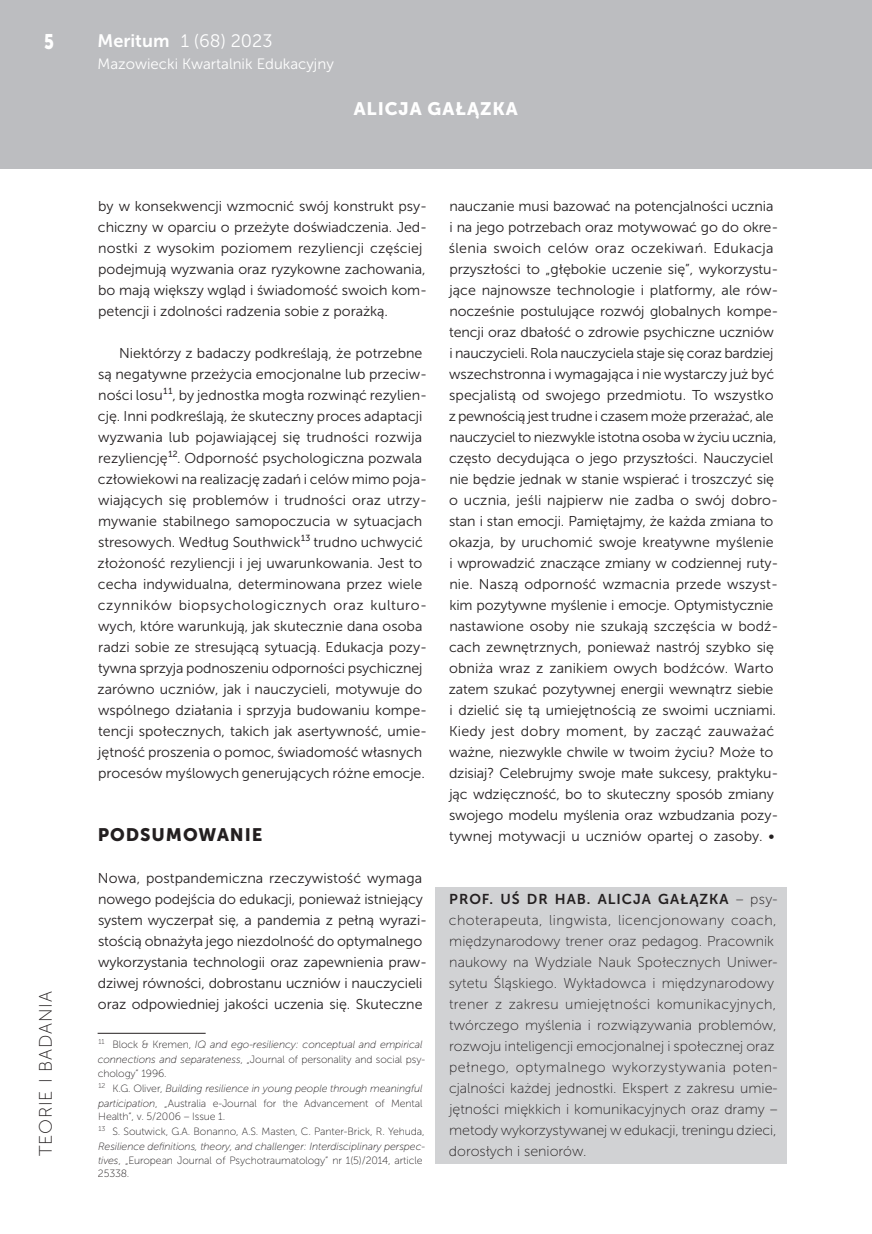
<style>
.page{position:relative;width:872px;height:1234px;background:#fff}
.page>*{position:absolute;margin:0;border:0;box-sizing:border-box;transform-origin:0 0}
.t1{font:21px "Museo Sans 900";color:#fff;scale:.8 1}
.t2{font:18px "Museo Sans 300";color:#fff}
.t3{font:18px "Museo Sans 100";letter-spacing:.05em;color:#231f20}
.t4{font:18px "Museo Sans 900";letter-spacing:.05em;color:#fff}
.t5{font:18px "Museo Sans 900";letter-spacing:.05em;color:#231f20}
.t6{font:15px "Museo Sans 300";color:#fff}
.t7{font:14.25px/21px "Museo Sans 300";letter-spacing:-.005em;color:#231f20}
.t8{font:14.25px/21px "Museo Sans 100";color:#231f20}
.t9{font:14.25px "Museo Sans 700";letter-spacing:.07em;color:#231f20}
.t10{font:10.5px/15px "Museo Sans 100";letter-spacing:-.01em;color:#231f20}
.t11{font:italic 10.5px/15px "Museo Sans 100";letter-spacing:-.01em;color:#231f20}
.s1{font-family:"Museo Sans 700"}
.s2{font-style:normal}
.s3{font-style:italic}
.s4{font-family:"Museo Sans 900";font-size:12px}
.s5{font-family:"Museo Sans 100"}
</style>
<div class="page">
<div style="left:0;top:0;width:872px;height:169px;background:#bcbdc0"></div>
<div style="left:436px;top:886px;width:351px;height:277px;background:#d1d2d4"></div>
<hr style="left:98px;top:1032px;width:108px;height:1px;background:#231f20">
<h1 class="t1" style="left:44px;top:29px;width:14px">5</h1>
<p class="t2" style="left:98px;top:31px;width:176px"><span class="s1">Meritum</span> 1 (68) 2023</p>
<p class="t6" style="left:98px;top:56px;width:238px">Mazowiecki Kwartalnik Edukacyjny</p>
<p class="t4" style="left:354px;top:99px;width:165px">ALICJA GAŁĄZKA</p>
<p class="t3" style="left:36px;top:1156px;width:167px;rotate:-90deg">TEORIE I BADANIA</p>
<p class="t7" style="left:98px;top:195px;width:331px">by w konsekwencji wzmocnić swój konstrukt psy&shy;chiczny w oparciu o przeżyte doświadczenia. Jed&shy;nostki z wysokim poziomem rezyliencji częściej podejmują wyzwania oraz ryzykowne zachowania, bo mają większy wgląd i świadomość swoich kom&shy;petencji i zdolności radzenia sobie z porażką.</p>
<p class="t7" style="left:98px;top:342px;width:331px;text-indent:22px">Niektórzy z badaczy podkreślają, że potrzebne są negatywne przeżycia emocjonalne lub przeciw&shy;ności losu11, by jednostka mogła rozwinąć rezylien&shy;cję. Inni podkreślają, że skuteczny proces adaptacji wyzwania lub pojawiającej się trudności rozwija rezyliencję12. Odporność psychologiczna pozwala człowiekowi na realizację zadań i celów mimo poja&shy;wiających się problemów i trudności oraz utrzy&shy;mywanie stabilnego samopoczucia w sytuacjach stresowych. Według Southwick13 trudno uchwycić złożoność rezyliencji i jej uwarunkowania. Jest to cecha indywidualna, determinowana przez wiele czynników biopsychologicznych oraz kulturo&shy;wych, które warunkują, jak skutecznie dana osoba radzi sobie ze stresującą sytuacją. Edukacja pozy&shy;tywna sprzyja podnoszeniu odporności psychicznej zarówno uczniów, jak i nauczycieli, motywuje do wspólnego działania i sprzyja budowaniu kompe&shy;tencji społecznych, takich jak asertywność, umie&shy;jętność proszenia o pomoc, świadomość własnych procesów myślowych generujących różne emocje.</p>
<p class="t5" style="left:98px;top:824px;width:166px">PODSUMOWANIE</p>
<p class="t7" style="left:98px;top:867px;width:331px">Nowa, postpandemiczna rzeczywistość wymaga nowego podejścia do edukacji, ponieważ istniejący system wyczerpał się, a pandemia z pełną wyrazi&shy;stością obnażyła jego niezdolność do optymalnego wykorzystania technologii oraz zapewnienia praw&shy;dziwej równości, dobrostanu uczniów i nauczycieli oraz odpowiedniej jakości uczenia się. Skuteczne</p>
<p class="t11" style="left:98px;top:1037px;width:329px"><sup>11</sup> <span class="s2">Block &amp; Kremen,</span> IQ and ego-resiliency: conceptual and empirical connections and separateness<span class="s2">, „Journal of personality and social psy-</span></p>
<p class="t10" style="left:98px;top:1065px;width:326px">chology” 1996.<br><sup>12</sup> K.G. Oliver, <span class="s3">Building resilience in young people through meaningful participation</span>, „Australia e-Journal for the Advancement of Mental</p>
<p class="t10" style="left:98px;top:1109px;width:328px">Health”, v. 5/2006 – Issue 1.<br><sup>13</sup> S. Soutwick, G.A. Bonanno, A.S. Masten, C. Panter-Brick, R. Yehuda,<br><span class="s3">Resilience definitions, theory, and challenger: Interdisciplinary perspec-</span></p>
<p class="t10" style="left:98px;top:1153px;width:326px;line-height:13.5px"><span class="s3">tives</span>, „European Journal of Psychotraumatology” nr 1(5)/2014, article<br>25338.</p>
<p class="t7" style="left:449px;top:195px;width:331px">nauczanie musi bazować na potencjalności ucznia i na jego potrzebach oraz motywować go do okre&shy;ślenia swoich celów oraz oczekiwań. Edukacja przyszłości to „głębokie uczenie się”, wykorzystu&shy;jące najnowsze technologie i platformy, ale rów&shy;nocześnie postulujące rozwój globalnych kompe&shy;tencji oraz dbałość o zdrowie psychiczne uczniów i nauczycieli. Rola nauczyciela staje się coraz bardziej wszechstronna i wymagająca i nie wystarczy już być specjalistą od swojego przedmiotu. To wszystko z pewnością jest trudne i czasem może przerażać, ale nauczyciel to niezwykle istotna osoba w życiu ucznia, często decydująca o jego przyszłości. Nauczyciel nie będzie jednak w stanie wspierać i troszczyć się o ucznia, jeśli najpierw nie zadba o swój dobro&shy;stan i stan emocji. Pamiętajmy, że każda zmiana to okazja, by uruchomić swoje kreatywne myślenie i wprowadzić znaczące zmiany w codziennej ruty&shy;nie. Naszą odporność wzmacnia przede wszyst&shy;kim pozytywne myślenie i emocje. Optymistycznie nastawione osoby nie szukają szczęścia w bodź&shy;cach zewnętrznych, ponieważ nastrój szybko się obniża wraz z zanikiem owych bodźców. Warto zatem szukać pozytywnej energii wewnątrz siebie i dzielić się tą umiejętnością ze swoimi uczniami.<br>Kiedy jest dobry moment, by zacząć zauważać ważne, niezwykle chwile w twoim życiu? Może to dzisiaj? Celebrujmy swoje małe sukcesy, praktyku&shy;jąc wdzięczność, bo to skuteczny sposób zmiany swojego modelu myślenia oraz wzbudzania pozy&shy;tywnej motywacji u uczniów opartej o zasoby. <span class="s4">•</span></p>
<p class="t9" style="left:449px;top:891px;width:330px">PROF. UŚ DR HAB. ALICJA GAŁĄZKA <span class="s5">– psy-</span></p>
<p class="t8" style="left:449px;top:909px;width:330px">choterapeuta, lingwista, licencjonowany coach, międzynarodowy trener oraz pedagog. Pracownik naukowy na Wydziale Nauk Społecznych Uniwer&shy;sytetu Śląskiego. Wykładowca i międzynarodowy trener z zakresu umiejętności komunikacyjnych, twórczego myślenia i rozwiązywania problemów, rozwoju inteligencji emocjonalnej i społecznej oraz pełnego, optymalnego wykorzystywania poten&shy;cjalności każdej jednostki. Ekspert z zakresu umie&shy;jętności miękkich i komunikacyjnych oraz dramy – metody wykorzystywanej w edukacji, treningu dzieci, dorosłych i seniorów.</p>
</div>
